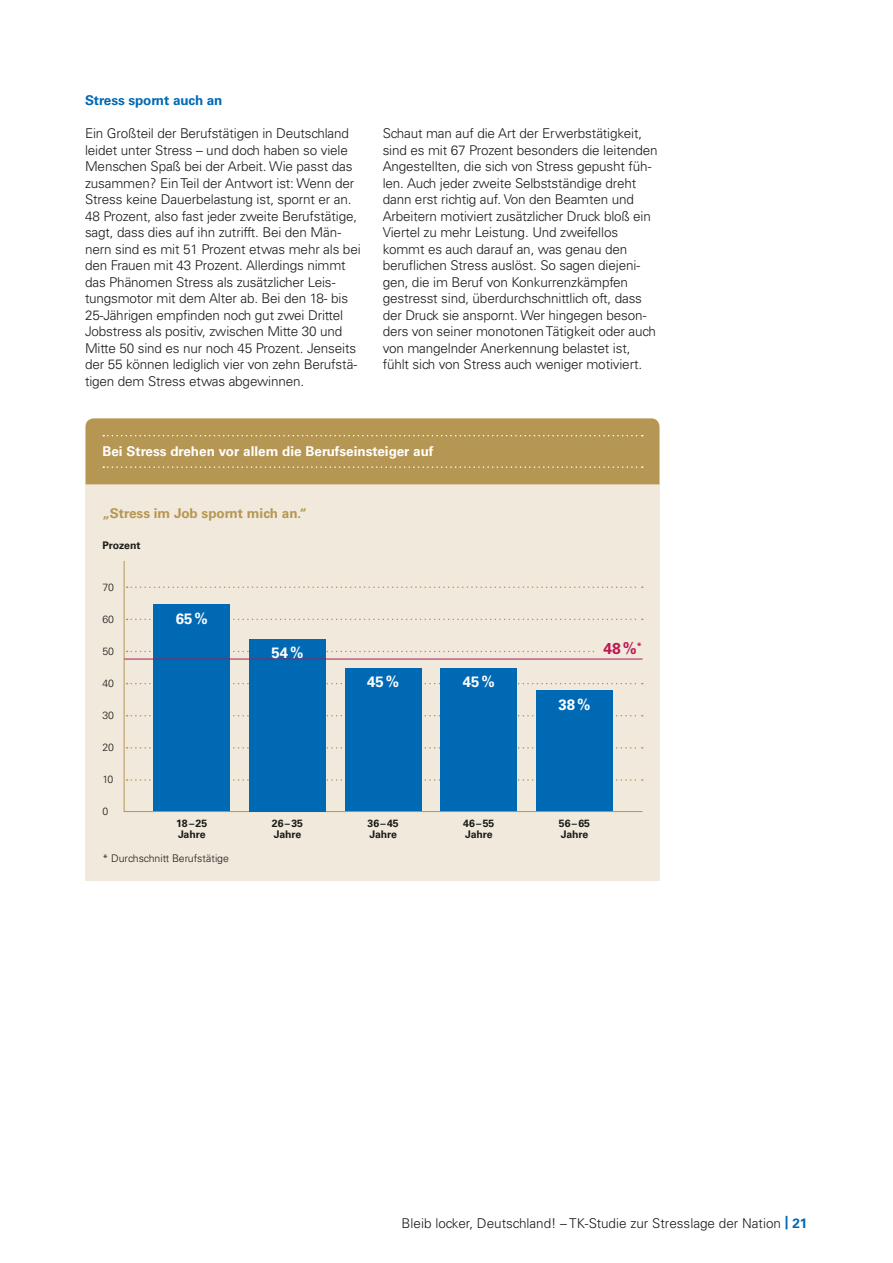
<style>
.page{position:relative;width:893px;height:1263px;background:#fff}
.page>*{position:absolute;margin:0;border:0;box-sizing:border-box;transform-origin:0 0}
.t1{font:700 15.75px "Univers LT Std";color:#bf1652}
.t2{font:700 15px "Univers LT Std";color:#fff}
.Copy{font:300 13.5px/16.5px "Univers LT Std";letter-spacing:-.01em;color:#1a1a18}
.t3{font:700 13.5px "Univers LT Std";color:#fff}
.t4{font:700 13.5px "Univers LT Std";color:#b69653}
.Copy-2{font:700 13.5px "Univers LT Std";letter-spacing:-.005em;color:#0069b4}
.t5{font:700 10.5px/10.5px "Univers LT Std";color:#1a1a18}
.t6{font:300 10.5px "Univers LT Std";color:#1a1a18}
.s1{font-weight:700;color:#0069b4}
</style>
<div class="page">
<div style="left:85px;top:484px;width:574px;height:396px;background:#f0e9dc"></div>
<div style="left:85px;top:418px;width:574px;height:66px;background:#b69653"></div>
<svg style="left:123px;top:561px;width:520px;height:251px"></svg>
<div style="left:249px;top:639px;width:77px;height:172px;background:#0069b4"></div>
<hr style="left:124px;top:659px;width:518px;height:1px;background:#a61d54">
<p class="Copy-2" style="left:85px;top:93px;width:139px">Stress spornt auch an</p>
<p class="Copy" style="left:85px;top:125px;width:277px">Ein Großteil der Berufstätigen in Deutschland leidet unter Stress – und doch haben so viele Menschen Spaß bei der Arbeit. Wie passt das zusammen? Ein Teil der Antwort ist: Wenn der Stress keine Dauerbelastung ist, spornt er an.<br>48 Prozent, also fast jeder zweite Berufstätige, sagt, dass dies auf ihn zutrifft. Bei den Män&shy;nern sind es mit 51 Prozent etwas mehr als bei den Frauen mit 43 Prozent. Allerdings nimmt das Phänomen Stress als zusätzlicher Leis&shy;tungsmotor mit dem Alter ab. Bei den 18- bis 25-Jährigen empfinden noch gut zwei Drittel Jobstress als positiv, zwischen Mitte 30 und Mitte 50 sind es nur noch 45 Prozent. Jenseits der 55 können lediglich vier von zehn Berufstä&shy;tigen dem Stress etwas abgewinnen.</p>
<p class="Copy" style="left:383px;top:125px;width:276px">Schaut man auf die Art der Erwerbstätigkeit, sind es mit 67 Prozent besonders die leitenden Angestellten, die sich von Stress gepusht füh&shy;len. Auch jeder zweite Selbstständige dreht dann erst richtig auf. Von den Beamten und Arbeitern motiviert zusätzlicher Druck bloß ein Viertel zu mehr Leistung. Und zweifellos kommt es auch darauf an, was genau den beruflichen Stress auslöst. So sagen diejeni&shy;gen, die im Beruf von Konkurrenzkämpfen gestresst sind, überdurchschnittlich oft, dass der Druck sie anspornt. Wer hingegen beson&shy;ders von seiner monotonen Tätigkeit oder auch von mangelnder Anerkennung belastet ist, fühlt sich von Stress auch weniger motiviert.</p>
<p class="t3" style="left:102px;top:443px;width:332px">Bei Stress drehen vor allem die Berufseinsteiger auf</p>
<p class="t4" style="left:102px;top:505px;width:206px">„Stress im Job spornt mich an.“</p>
<p class="t5" style="left:102px;top:540px;width:40px">Prozent</p>
<p class="t6" style="left:102px;top:580px;width:13px">70</p>
<p class="t6" style="left:102px;top:613px;width:13px">60</p>
<p class="t6" style="left:102px;top:645px;width:13px">50</p>
<p class="t6" style="left:102px;top:676px;width:13px">40</p>
<p class="t6" style="left:102px;top:709px;width:13px">30</p>
<p class="t6" style="left:102px;top:741px;width:13px">20</p>
<p class="t6" style="left:102px;top:773px;width:12px">10</p>
<p class="t6" style="left:102px;top:805px;width:7px">0</p>
<p class="t2" style="left:176px;top:609px;width:33px">65%</p>
<p class="t5" style="left:176px;top:818px;width:33px">18–25<br>Jahre</p>
<p class="t6" style="left:102px;top:852px;width:128px">* Durchschnitt Berufstätige</p>
<p class="t2" style="left:271px;top:644px;width:33px">54%</p>
<p class="t5" style="left:272px;top:818px;width:33px">26–35<br>Jahre</p>
<p class="t2" style="left:367px;top:673px;width:33px">45%</p>
<p class="t5" style="left:367px;top:818px;width:33px">36–45<br>Jahre</p>
<p class="t2" style="left:463px;top:673px;width:33px">45%</p>
<p class="t5" style="left:463px;top:818px;width:33px">46–55<br>Jahre</p>
<p class="t1" style="left:603px;top:639px;width:40px">48%<sup>*</sup></p>
<p class="t2" style="left:558px;top:695px;width:33px">38%</p>
<p class="t5" style="left:559px;top:818px;width:33px">56–65<br>Jahre</p>
<p class="Copy" style="left:402px;top:1214px;width:407px">Bleib locker, Deutschland! – TK-Studie zur Stresslage der Nation <span class="s1">| 21</span></p>
</div>
